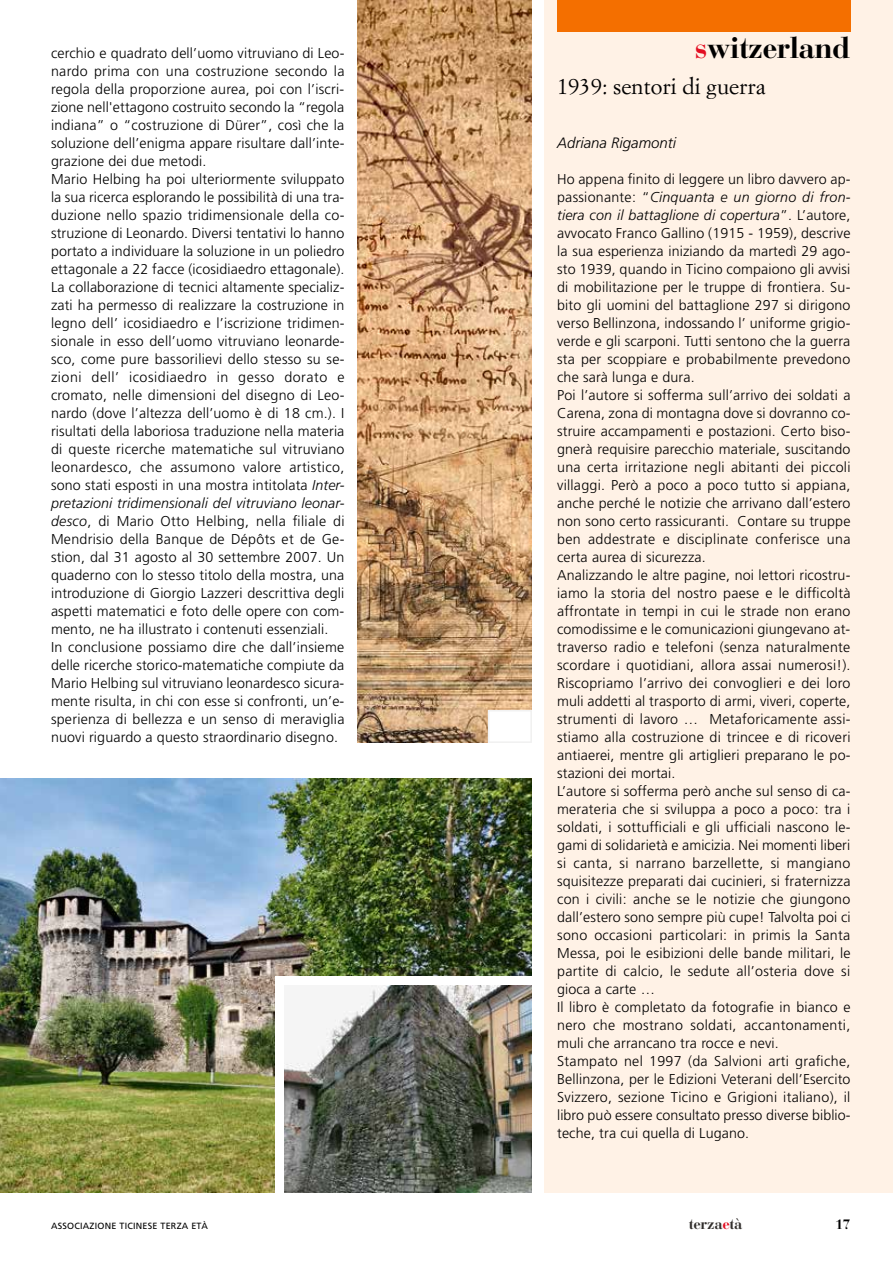
<style>
.page{position:relative;width:893px;height:1263px;background:#fff}
.page>*{position:absolute;margin:0;border:0;box-sizing:border-box;transform-origin:0 0}
.t1{font:700 30px "Bauer Bodoni Std";letter-spacing:-.025em;color:#000}
.t2{font:22.5px "Simoncini Garamond Std";color:#000}
.t3{font:italic 300 15px "Frutiger LT Std";color:#000}
.t4{font:700 15px "Bauer Bodoni Std";letter-spacing:-.025em;color:#312e2c}
.t5{font:300 14.25px/18px "Frutiger LT Std";letter-spacing:.01em;color:#000}
.t6{font:700 13.5px "Bauer Bodoni Std";color:#000}
.t7{font:9px "Frutiger LT Std";letter-spacing:.025em;color:#000}
.s1{font-style:italic}
.s2{color:#e30e22}
</style>
<div class="page">
<img style="left:357px;top:0;width:174px;height:742px">
<svg style="left:488px;top:710px;width:44px;height:33px"></svg>
<div style="left:544px;top:0;width:349px;height:1192px;background:#fff2e6"></div>
<div style="left:557px;top:0;width:293px;height:32px;background:#f46f00"></div>
<img style="left:0;top:778px;width:531px;height:414px">
<div style="left:275px;top:976px;width:256px;height:216px;background:#fff"></div>
<img style="left:285px;top:985px;width:246px;height:207px">
<p class="t5" style="left:51px;top:45px;width:295px">cerchio e quadrato dell’uomo vitruviano di Leo&shy;nardo prima con una costruzione secondo la regola della proporzione aurea, poi con l’iscri&shy;zione nell'ettagono costruito secondo la “regola indiana” o “costruzione di Dürer”, così che la soluzione dell’enigma appare risultare dall’inte&shy;grazione dei due metodi.<br>Mario Helbing ha poi ulteriormente sviluppato la sua ricerca esplorando le possibilità di una tra&shy;duzione nello spazio tridimensionale della co&shy;struzione di Leonardo. Diversi tentativi lo hanno portato a individuare la soluzione in un poliedro ettagonale a 22 facce (icosidiaedro ettagonale).<br>La collaborazione di tecnici altamente specializ&shy;zati ha permesso di realizzare la costruzione in legno dell’ icosidiaedro e l’iscrizione tridimen&shy;sionale in esso dell’uomo vitruviano leonarde&shy;sco, come pure bassorilievi dello stesso su se&shy;zioni dell’ icosidiaedro in gesso dorato e cromato, nelle dimensioni del disegno di Leo&shy;nardo (dove l’altezza dell’uomo è di 18 cm.). I risultati della laboriosa traduzione nella materia di queste ricerche matematiche sul vitruviano leonardesco, che assumono valore artistico, sono stati esposti in una mostra intitolata <span class="s1">Inter&shy;pretazioni tridimensionali del vitruviano leonar&shy;desco</span>, di Mario Otto Helbing, nella filiale di Mendrisio della Banque de Dépôts et de Ge&shy;stion, dal 31 agosto al 30 settembre 2007. Un quaderno con lo stesso titolo della mostra, una introduzione di Giorgio Lazzeri descrittiva degli aspetti matematici e foto delle opere con com&shy;mento, ne ha illustrato i contenuti essenziali.<br>In conclusione possiamo dire che dall’insieme delle ricerche storico-matematiche compiute da Mario Helbing sul vitruviano leonardesco sicura&shy;mente risulta, in chi con esse si confronti, un’e&shy;sperienza di bellezza e un senso di meraviglia nuovi riguardo a questo straordinario disegno.</p>
<h1 class="t1" style="left:695px;top:30px;width:157px"><span class="s2">s</span>witzerland</h1>
<h2 class="t2" style="left:557px;top:73px;width:210px">1939: sentori di guerra</h2>
<p class="t3" style="left:557px;top:135px;width:121px">Adriana Rigamonti</p>
<p class="t5" style="left:557px;top:171px;width:295px">Ho appena finito di leggere un libro davvero ap&shy;passionante: “<span class="s1">Cinquanta e un giorno di fron&shy;tiera con il battaglione di copertura</span>”. L’autore, avvocato Franco Gallino (1915 - 1959), descrive la sua esperienza iniziando da martedì 29 ago&shy;sto 1939, quando in Ticino compaiono gli avvisi di mobilitazione per le truppe di frontiera. Su&shy;bito gli uomini del battaglione 297 si dirigono verso Bellinzona, indossando l’ uniforme grigio&shy;verde e gli scarponi. Tutti sentono che la guerra sta per scoppiare e probabilmente prevedono che sarà lunga e dura.<br>Poi l’autore si sofferma sull’arrivo dei soldati a Carena, zona di montagna dove si dovranno co&shy;struire accampamenti e postazioni. Certo biso&shy;gnerà requisire parecchio materiale, suscitando una certa irritazione negli abitanti dei piccoli villaggi. Però a poco a poco tutto si appiana, anche perché le notizie che arrivano dall’estero non sono certo rassicuranti. Contare su truppe ben addestrate e disciplinate conferisce una certa aurea di sicurezza.<br>Analizzando le altre pagine, noi lettori ricostru&shy;iamo la storia del nostro paese e le difficoltà affrontate in tempi in cui le strade non erano comodissime e le comunicazioni giungevano at&shy;traverso radio e telefoni (senza naturalmente scordare i quotidiani, allora assai numerosi!).<br>Riscopriamo l’arrivo dei convoglieri e dei loro muli addetti al trasporto di armi, viveri, coperte, strumenti di lavoro … Metaforicamente assi&shy;stiamo alla costruzione di trincee e di ricoveri antiaerei, mentre gli artiglieri preparano le po&shy;stazioni dei mortai.<br>L’autore si sofferma però anche sul senso di ca&shy;merateria che si sviluppa a poco a poco: tra i soldati, i sottufficiali e gli ufficiali nascono le&shy;gami di solidarietà e amicizia. Nei momenti liberi si canta, si narrano barzellette, si mangiano squisitezze preparati dai cucinieri, si fraternizza con i civili: anche se le notizie che giungono dall’estero sono sempre più cupe! Talvolta poi ci sono occasioni particolari: in primis la Santa Messa, poi le esibizioni delle bande militari, le partite di calcio, le sedute all’osteria dove si gioca a carte …<br>Il libro è completato da fotografie in bianco e nero che mostrano soldati, accantonamenti, muli che arrancano tra rocce e nevi.<br>Stampato nel 1997 (da Salvioni arti grafiche, Bellinzona, per le Edizioni Veterani dell’Esercito Svizzero, sezione Ticino e Grigioni italiano), il libro può essere consultato presso diverse biblio&shy;teche, tra cui quella di Lugano.</p>
<p class="t7" style="left:51px;top:1220px;width:158px">ASSOCIAZIONE TICINESE TERZA ETÀ</p>
<p class="t4" style="left:689px;top:1214px;width:55px">terza<span class="s2">e</span>tà</p>
<p class="t6" style="left:835px;top:1216px;width:17px">17</p>
</div>
